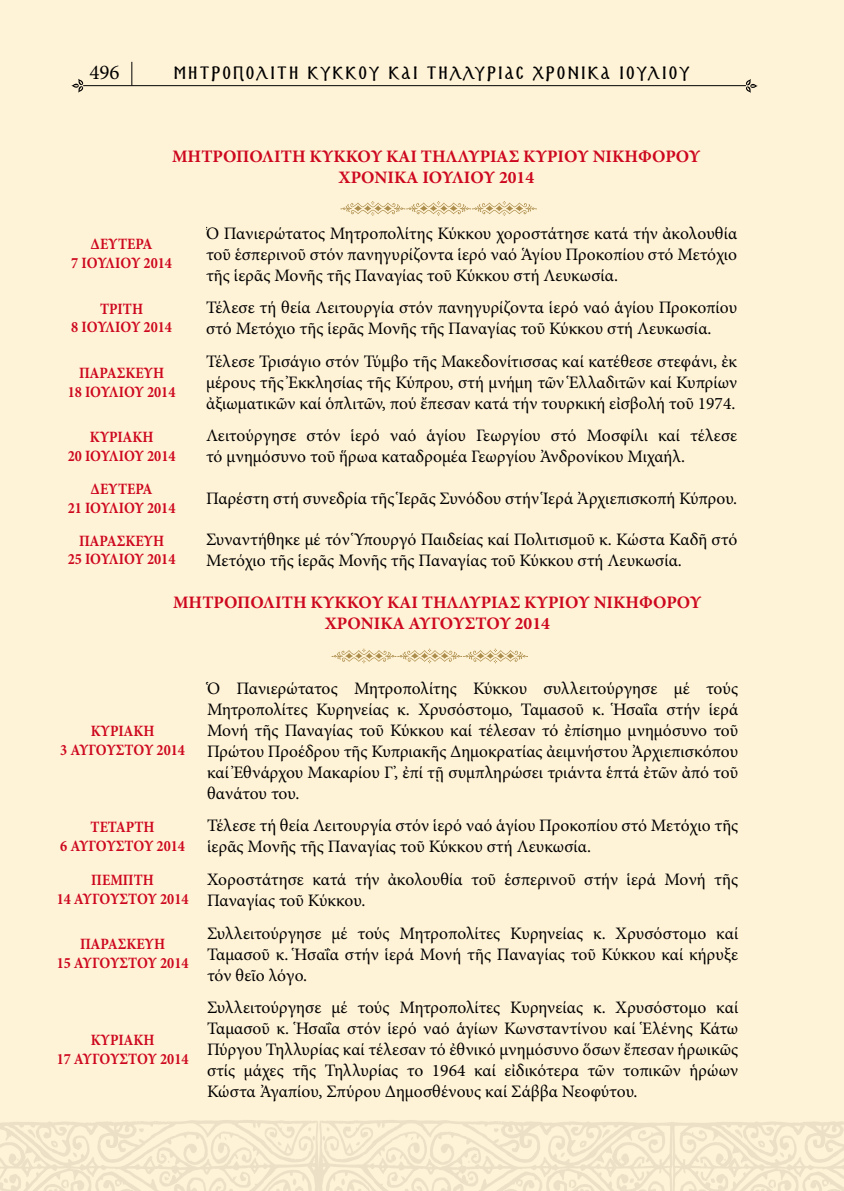
<style>
.page{position:relative;width:844px;height:1191px;background:#fff}
.page>*{position:absolute;margin:0;border:0;box-sizing:border-box;transform-origin:0 0}
.t1{font:51.8px "KS Decorative";color:#ac8d4b}
.t2{font:21px "Minion Pro";color:#000}
.t3{font:17.5px/21px "Minion Pro";color:#000;text-align:justify}
.t4{font:700 17.5px/21px "Minion Pro";color:#cd071e;text-align:center}
.t5{font:700 15.75px/18.9px "Minion Pro";color:#cd071e;text-align:center;scale:.9 1}
.t6{font:700 15.75px "KS Bouletee";letter-spacing:.175em;color:#000}
</style>
<div class="page">
<div style="left:0;top:0;width:843px;height:1191px;background:#fff3d7"></div>
<svg style="left:131px;top:62px;width:1px;height:23px"></svg>
<hr style="left:83px;top:85px;width:662px;height:1px;background:#000">
<svg style="left:745px;top:79px;width:12px;height:14px"></svg>
<svg style="left:71px;top:79px;width:13px;height:14px"></svg>
<svg style="left:0;top:1120px;width:843px;height:71px"></svg>
<p class="t2" style="left:89px;top:58px;width:32px">496</p>
<p class="t6" style="left:174px;top:64px;width:516px">ΜΗΤΡΟΠΟΛΙΤΗ ΚΥΚΚΟΥ ΚΑΙ ΤΗΛΛΥΡΙΑΣ ΧΡΟΝΙΚΑ ΙΟΥΛΙΟΥ</p>
<p class="t4" style="left:172px;top:145px;width:530px">ΜΗΤΡΟΠΟΛΙΤΗ ΚΥΚΚΟΥ ΚΑΙ ΤΗΛΛΥΡΙΑΣ ΚΥΡΙΟΥ ΝΙΚΗΦΟΡΟΥ<br>ΧΡΟΝΙΚΑ ΙΟΥΛΙΟΥ 2014</p>
<p class="t5" style="left:71px;top:235px;width:113px">ΔΕΥΤΕΡΑ<br>7 ΙΟΥΛΙΟΥ 2014</p>
<h1 class="t1" style="left:340px;top:185px;width:199px">Ζ Ζ Ζ</h1>
<p class="t3" style="left:206px;top:222px;width:532px">Ὁ Πανιερώτατος Μητροπολίτης Κύκκου χοροστάτησε κατά τήν ἀκολουθία τοῦ ἑσπερινοῦ στόν πανηγυρίζοντα ἱερό ναό Ἁγίου Προκοπίου στό Μετόχιο τῆς ἱερᾶς Μονῆς τῆς Παναγίας τοῦ Κύκκου στή Λευκωσία.</p>
<p class="t5" style="left:71px;top:299px;width:113px">ΤΡΙΤΗ<br>8 ΙΟΥΛΙΟΥ 2014</p>
<p class="t3" style="left:206px;top:297px;width:532px">Τέλεσε τή θεία Λειτουργία στόν πανηγυρίζοντα ἱερό ναό ἁγίου Προκοπίου στό Μετόχιο τῆς ἱερᾶς Μονῆς τῆς Παναγίας τοῦ Κύκκου στή Λευκωσία.</p>
<p class="t5" style="left:68px;top:363px;width:121px">ΠΑΡΑΣΚΕΥΗ<br>18 ΙΟΥΛΙΟΥ 2014</p>
<p class="t3" style="left:206px;top:351px;width:532px">Τέλεσε Τρισάγιο στόν Τύμβο τῆς Μακεδονίτισσας καί κατέθεσε στεφάνι, ἐκ μέρους τῆς Ἐκκλησίας τῆς Κύπρου, στή μνήμη τῶν Ἑλλαδιτῶν καί Κυπρίων ἀξιωματικῶν καί ὁπλιτῶν, πού ἔπεσαν κατά τήν τουρκική εἰσβολή τοῦ 1974.</p>
<p class="t5" style="left:68px;top:427px;width:121px">ΚΥΡΙΑΚΗ<br>20 ΙΟΥΛΙΟΥ 2014</p>
<p class="t3" style="left:206px;top:425px;width:532px">Λειτούργησε στόν ἱερό ναό ἁγίου Γεωργίου στό Μοσφίλι καί τέλεσε τό μνημόσυνο τοῦ ἥρωα καταδρομέα Γεωργίου Ἀνδρονίκου Μιχαήλ.</p>
<p class="t5" style="left:68px;top:479px;width:121px">ΔΕΥΤΕΡΑ<br>21 ΙΟΥΛΙΟΥ 2014</p>
<p class="t3" style="left:206px;top:488px;width:532px">Παρέστη στή συνεδρία τῆς Ἱερᾶς Συνόδου στήν Ἱερά Ἀρχιεπισκοπή Κύπρου.</p>
<p class="t5" style="left:68px;top:531px;width:121px">ΠΑΡΑΣΚΕΥΗ<br>25 ΙΟΥΛΙΟΥ 2014</p>
<p class="t3" style="left:206px;top:529px;width:532px">Συναντήθηκε μέ τόν Ὑπουργό Παιδείας καί Πολιτισμοῦ κ. Κώστα Καδῆ στό<br>Μετόχιο τῆς ἱερᾶς Μονῆς τῆς Παναγίας τοῦ Κύκκου στή Λευκωσία.</p>
<p class="t4" style="left:173px;top:592px;width:530px">ΜΗΤΡΟΠΟΛΙΤΗ ΚΥΚΚΟΥ ΚΑΙ ΤΗΛΛΥΡΙΑΣ ΚΥΡΙΟΥ ΝΙΚΗΦΟΡΟΥ<br>ΧΡΟΝΙΚΑ ΑΥΓΟΥΣΤΟΥ 2014</p>
<p class="t5" style="left:60px;top:721px;width:140px">ΚΥΡΙΑΚΗ<br>3 ΑΥΓΟΥΣΤΟΥ 2014</p>
<h1 class="t1" style="left:331px;top:633px;width:199px">Ζ Ζ Ζ</h1>
<p class="t3" style="left:207px;top:678px;width:532px">Ὁ Πανιερώτατος Μητροπολίτης Κύκκου συλλειτούργησε μέ τούς Μητροπολίτες Κυρηνείας κ. Χρυσόστομο, Ταμασοῦ κ. Ἡσαΐα στήν ἱερά Μονή τῆς Παναγίας τοῦ Κύκκου καί τέλεσαν τό ἐπίσημο μνημόσυνο τοῦ Πρώτου Προέδρου τῆς Κυπριακῆς Δημοκρατίας ἀειμνήστου Ἀρχιεπισκόπου καί Ἐθνάρχου Μακαρίου Γ’, ἐπί τῇ συμπληρώσει τριάντα ἑπτά ἐτῶν ἀπό τοῦ θανάτου του.</p>
<p class="t5" style="left:60px;top:817px;width:140px">ΤΕΤΑΡΤΗ<br>6 ΑΥΓΟΥΣΤΟΥ 2014</p>
<p class="t3" style="left:207px;top:815px;width:532px">Τέλεσε τή θεία Λειτουργία στόν ἱερό ναό ἁγίου Προκοπίου στό Μετόχιο τῆς ἱερᾶς Μονῆς τῆς Παναγίας τοῦ Κύκκου στή Λευκωσία.</p>
<p class="t5" style="left:57px;top:870px;width:148px">ΠΕΜΠΤΗ<br>14 ΑΥΓΟΥΣΤΟΥ 2014</p>
<p class="t3" style="left:207px;top:869px;width:532px">Χοροστάτησε κατά τήν ἀκολουθία τοῦ ἑσπερινοῦ στήν ἱερά Μονή τῆς<br>Παναγίας τοῦ Κύκκου.</p>
<p class="t5" style="left:57px;top:934px;width:148px">ΠΑΡΑΣΚΕΥΗ<br>15 ΑΥΓΟΥΣΤΟΥ 2014</p>
<p class="t3" style="left:207px;top:922px;width:532px">Συλλειτούργησε μέ τούς Μητροπολίτες Κυρηνείας κ. Χρυσόστομο καί Ταμασοῦ κ. Ἡσαΐα στήν ἱερά Μονή τῆς Παναγίας τοῦ Κύκκου καί κήρυξε τόν θεῖο λόγο.</p>
<p class="t5" style="left:57px;top:1030px;width:148px">ΚΥΡΙΑΚΗ<br>17 ΑΥΓΟΥΣΤΟΥ 2014</p>
<p class="t3" style="left:207px;top:997px;width:532px">Συλλειτούργησε μέ τούς Μητροπολίτες Κυρηνείας κ. Χρυσόστομο καί Ταμασοῦ κ. Ἡσαΐα στόν ἱερό ναό ἁγίων Κωνσταντίνου καί Ἑλένης Κάτω Πύργου Τηλλυρίας καί τέλεσαν τό ἐθνικό μνημόσυνο ὅσων ἔπεσαν ἡρωικῶς στίς μάχες τῆς Τηλλυρίας το 1964 καί εἰδικότερα τῶν τοπικῶν ἡρώων Κώστα Ἀγαπίου, Σπύρου Δημοσθένους καί Σάββα Νεοφύτου.</p>
</div>
